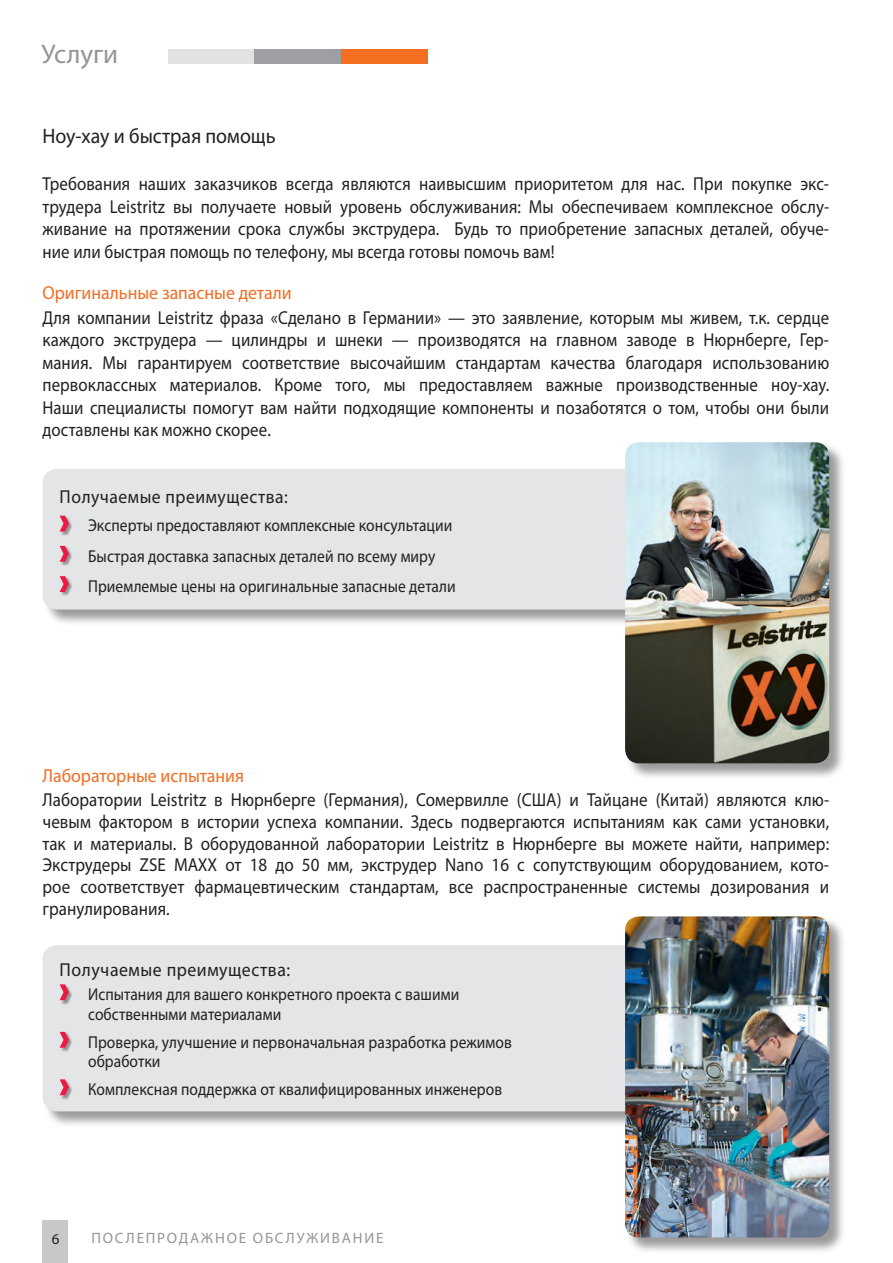
<style>
.page{position:relative;width:893px;height:1263px;background:#fff}
.page>*{position:absolute;margin:0;border:0;box-sizing:border-box;transform-origin:0 0}
.t1{font:27px "Myriad Pro";letter-spacing:-.005em;color:#939598}
.t2{font:21px "Myriad Pro";color:#231f20;scale:.95 1}
.t3{font:18.75px/22.5px "Myriad Pro";letter-spacing:.005em;color:#231f20;text-align:justify;scale:.9 1}
.t4{font:18.75px/21.8px "Myriad Pro";letter-spacing:.005em;color:#231f20;text-align:justify;scale:.91 1}
.t5{font:18.75px "Myriad Pro";color:#f36c21;scale:.95 1}
.t6{font:18.75px "Myriad Pro";letter-spacing:.03em;color:#231f20;scale:.94 1}
.t7{font:18.75px "Myriad Pro";letter-spacing:.03em;color:#231f20;scale:.95 1}
.t8{font:17.25px/30.3px "Myriad Pro";letter-spacing:.005em;color:#231f20;scale:.9 1}
.t9{font:15px "Myriad Pro";letter-spacing:.12em;color:#939598}
.t10{font:15px "Myriad Pro";color:#231f20}
</style>
<div class="page">
<div style="left:43px;top:1220px;width:25px;height:43px;background:#c7c8ca"></div>
<div style="left:168px;top:50px;width:87px;height:14px;background:#e1e2e4"></div>
<div style="left:255px;top:50px;width:86px;height:14px;background:#9d9fa2"></div>
<div style="left:341px;top:50px;width:86px;height:14px;background:#f36e21"></div>
<div style="left:43px;top:469px;width:654px;height:157px;background:#231f20;opacity:.45"></div>
<div style="left:43px;top:469px;width:637px;height:140px;background:#e4e5e7;border-radius:15px"></div>
<div style="left:60px;top:516px;width:13px;height:20px;background:#231f20;opacity:.42"></div>
<svg style="left:60px;top:516px;width:9px;height:15px"></svg>
<div style="left:60px;top:546px;width:13px;height:20px;background:#231f20;opacity:.42"></div>
<svg style="left:60px;top:546px;width:9px;height:16px"></svg>
<div style="left:60px;top:577px;width:13px;height:20px;background:#231f20;opacity:.42"></div>
<svg style="left:60px;top:576px;width:9px;height:16px"></svg>
<div style="left:43px;top:945px;width:653px;height:183px;background:#231f20;opacity:.45"></div>
<div style="left:43px;top:945px;width:636px;height:166px;background:#e4e5e7;border-radius:15px"></div>
<div style="left:60px;top:985px;width:13px;height:20px;background:#231f20;opacity:.42"></div>
<svg style="left:60px;top:984px;width:9px;height:16px"></svg>
<div style="left:60px;top:1032px;width:13px;height:20px;background:#231f20;opacity:.42"></div>
<svg style="left:60px;top:1032px;width:9px;height:16px"></svg>
<div style="left:60px;top:1080px;width:13px;height:20px;background:#231f20;opacity:.42"></div>
<svg style="left:60px;top:1079px;width:9px;height:16px"></svg>
<div style="left:625px;top:442px;width:221px;height:338px;background:#231f20;opacity:.45"></div>
<img style="left:625px;top:442px;width:204px;height:321px">
<div style="left:625px;top:917px;width:221px;height:337px;background:#231f20;opacity:.45"></div>
<img style="left:625px;top:916px;width:204px;height:321px">
<h1 class="t1" style="left:41px;top:37px;width:78px">Услуги</h1>
<p class="t2" style="left:43px;top:123px;width:247px">Ноу-хау и быстрая помощь</p>
<p class="t3" style="left:43px;top:173px;width:876px">Требования наших заказчиков всегда являются наивысшим приоритетом для нас. При покупке экс&shy;трудера Leistritz вы получаете новый уровень обслуживания: Мы обеспечиваем комплексное обслу&shy;живание на протяжении срока службы экструдера. Будь то приобретение запасных деталей, обуче&shy;ние или быстрая помощь по телефону, мы всегда готовы помочь вам!</p>
<p class="t5" style="left:43px;top:281px;width:264px">Оригинальные запасные детали</p>
<p class="t3" style="left:43px;top:306px;width:876px">Для компании Leistritz фраза «Сделано в Германии» — это заявление, которым мы живем, т.к. сердце каждого экструдера — цилиндры и шнеки — производятся на главном заводе в Нюрнберге, Гер&shy;мания. Мы гарантируем соответствие высочайшим стандартам качества благодаря использованию первоклассных материалов. Кроме того, мы предоставляем важные производственные ноу-хау.<br>Наши специалисты помогут вам найти подходящие компоненты и позаботятся о том, чтобы они были доставлены как можно скорее.</p>
<p class="t6" style="left:60px;top:485px;width:244px">Получаемые преимущества:</p>
<p class="t8" style="left:88px;top:510px;width:410px">Эксперты предоставляют комплексные консультации<br>Быстрая доставка запасных деталей по всему миру<br>Приемлемые цены на оригинальные запасные детали</p>
<p class="t5" style="left:43px;top:764px;width:214px">Лабораторные испытания</p>
<p class="t4" style="left:43px;top:789px;width:866px">Лаборатории Leistritz в Нюрнберге (Германия), Сомервилле (США) и Тайцане (Китай) являются клю&shy;чевым фактором в истории успеха компании. Здесь подвергаются испытаниям как сами установки, так и материалы. В оборудованной лаборатории Leistritz в Нюрнберге вы можете найти, например:<br>Экструдеры ZSE MAXX от 18 до 50 мм, экструдер Nano 16 с сопутствующим оборудованием, кото&shy;рое соответствует фармацевтическим стандартам, все распространенные системы дозирования и гранулирования.</p>
<p class="t7" style="left:60px;top:958px;width:244px">Получаемые преимущества:</p>
<p class="t8" style="left:88px;top:984px;width:414px;line-height:19.5px">Испытания для вашего конкретного проекта с вашими собственными материалами</p>
<p class="t8" style="left:88px;top:1032px;width:472px;line-height:19.5px">Проверка, улучшение и первоначальная разработка режимов обработки</p>
<p class="t8" style="left:88px;top:1074px;width:462px">Комплексная поддержка от квалифицированных инженеров</p>
<p class="t10" style="left:52px;top:1229px;width:9px">6</p>
<p class="t9" style="left:91px;top:1229px;width:294px">ПОСЛЕПРОДАЖНОЕ ОБСЛУЖИВАНИЕ</p>
</div>
